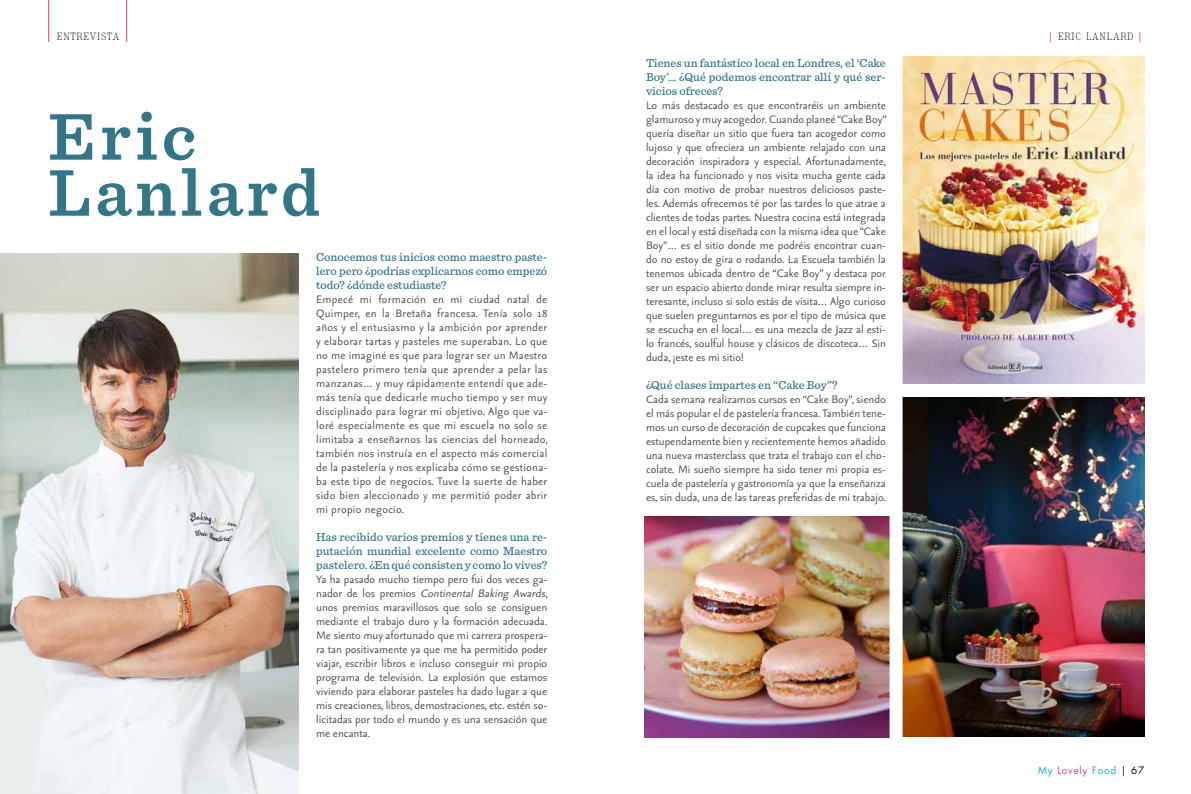
<style>
.page{position:relative;width:1191px;height:794px;background:#fff}
.page>*{position:absolute;margin:0;border:0;box-sizing:border-box;transform-origin:0 0}
.t1{font:600 69px/56px "Sentinel";letter-spacing:.06em;color:#337688}
.t2{font:13px/14px "Seria Sans";color:#4b4b4d;text-align:justify}
.t3{font:500 12px/14px "Sentinel";color:#337688;text-align:justify}
.t4{font:11px "Kursivschrift LT Pro Stehend H";letter-spacing:.075em;color:#000}
.t5{font:10px "Futura LT";letter-spacing:.075em;color:#00b6e8}
.s1{font-family:"Futura LT";font-size:10px;color:#e63a8a}
.s2{font-style:italic}
.s3{color:#e63a8a}
.s4{color:#000}
</style>
<div class="page">
<img style="left:902px;top:397px;width:242px;height:339px">
<img style="left:902px;top:57px;width:242px;height:327px">
<img style="left:644px;top:516px;width:245px;height:221px">
<img style="left:0;top:254px;width:299px;height:540px">
<hr style="left:48px;top:0;width:1px;height:42px;background:#e63a8a">
<hr style="left:126px;top:0;width:1px;height:42px;background:#e63a8a">
<p class="t4" style="left:57px;top:30px;width:64px">ENTREVISTA</p>
<p class="t4" style="left:1047px;top:30px;width:96px"><span class="s1">|</span> ERIC LANLARD <span class="s1">|</span></p>
<h1 class="t1" style="left:48px;top:105px;width:273px">Eric<br>Lanlard</h1>
<p class="t3" style="left:316px;top:249px;width:233px">Conocemos tus inicios como maestro paste&shy;lero pero ¿podrías explicarnos como empezó todo? ¿dónde estudiaste?</p>
<p class="t2" style="left:316px;top:293px;width:233px">Empecé mi formación en mi ciudad natal de Quimper, en la Bretaña francesa. Tenía solo 18 años y el entusiasmo y la ambición por aprender y elaborar tartas y pasteles me superaban. Lo que no me imaginé es que para lograr ser un Maestro pastelero primero tenía que aprender a pelar las manzanas… y muy rápidamente entendí que ade&shy;más tenía que dedicarle mucho tiempo y ser muy disciplinado para lograr mi objetivo. Algo que va&shy;loré especialmente es que mi escuela no solo se limitaba a enseñarnos las ciencias del horneado, también nos instruía en el aspecto más comercial de la pastelería y nos explicaba cómo se gestiona&shy;ba este tipo de negocios. Tuve la suerte de haber sido bien aleccionado y me permitió poder abrir mi propio negocio.</p>
<p class="t3" style="left:316px;top:529px;width:233px">Has recibido varios premios y tienes una re&shy;putación mundial excelente como Maestro pastelero. ¿En qué consisten y como lo vives?</p>
<p class="t2" style="left:316px;top:573px;width:233px">Ya ha pasado mucho tiempo pero fui dos veces ga&shy;n a d o r d e l o s p re m i o s <span class="s2">Continental Baking Awards</span>, unos premios maravillosos que solo se consiguen mediante el trabajo duro y la formación adecuada.<br>Me siento muy afortunado que mi carrera prospera&shy;ra tan positivamente ya que me ha permitido poder viajar, escribir libros e incluso conseguir mi propio programa de televisión. La explosión que estamos viviendo para elaborar pasteles ha dado lugar a que mis creaciones, libros, demostraciones, etc. estén so&shy;licitadas por todo el mundo y es una sensación que me encanta.</p>
<p class="t3" style="left:646px;top:55px;width:241px">Tienes un fantástico local en Londres, el ‘Cake Boy’… ¿Qué podemos encontrar allí y qué ser&shy;vicios ofreces?</p>
<p class="t2" style="left:646px;top:99px;width:242px">Lo más destacado es que encontraréis un ambiente glamuroso y muy acogedor. Cuando planeé “Cake Boy” quería diseñar un sitio que fuera tan acogedor como lujoso y que ofreciera un ambiente relajado con una decoración inspiradora y especial. Afortunadamente, la idea ha funcionado y nos visita mucha gente cada día con motivo de probar nuestros deliciosos paste&shy;les. Además ofrecemos té por las tardes lo que atrae a clientes de todas partes. Nuestra cocina está integrada en el local y está diseñada con la misma idea que “Cake Boy”… es el sitio donde me podréis encontrar cuan&shy;do no estoy de gira o rodando. La Escuela también la tenemos ubicada dentro de “Cake Boy” y destaca por ser un espacio abierto donde mirar resulta siempre in&shy;teresante, incluso si solo estás de visita… Algo curioso que suelen preguntarnos es por el tipo de música que se escucha en el local… es una mezcla de Jazz al esti&shy;lo francés, soulful house y clásicos de discoteca… Sin duda, ¡este es mi sitio!</p>
<p class="t3" style="left:646px;top:377px;width:193px">¿Qué clases impartes en “Cake Boy”?</p>
<p class="t2" style="left:646px;top:393px;width:241px">Cada semana realizamos cursos en “Cake Boy”, siendo el más popular el de pastelería francesa. También tene&shy;mos un curso de decoración de cupcakes que funciona estupendamente bien y recientemente hemos añadido una nueva masterclass que trata el trabajo con el cho&shy;colate. Mi sueño siempre ha sido tener mi propia es&shy;cuela de pastelería y gastronomía ya que la enseñanza es, sin duda, una de las tareas preferidas de mi trabajo.</p>
<p class="t5" style="left:1038px;top:764px;width:108px">My <span class="s3">Lovely</span> Food <span class="s4">| 67</span></p>
</div>
